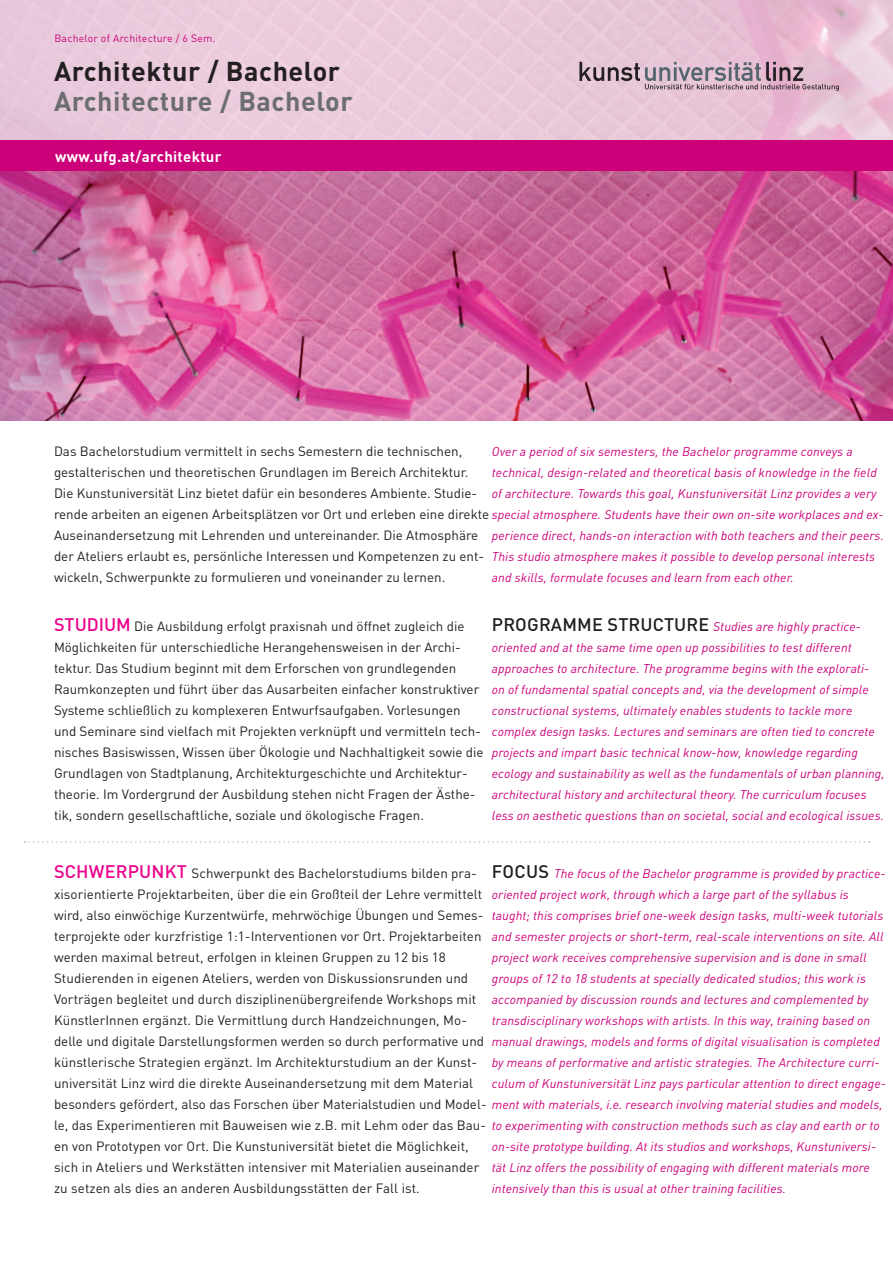
<style>
.page{position:relative;width:893px;height:1263px;background:#fff}
.page>*{position:absolute;margin:0;border:0;box-sizing:border-box;transform-origin:0 0}
.t1{font:700 27px "DIN";letter-spacing:.02em;color:#6c6d70}
.t2{font:700 27px "DIN";letter-spacing:.02em;color:#231f20}
.t3{font:500 18px "DIN";color:#231f20}
.t4{font:700 15px "DIN";letter-spacing:.02em;color:#fff}
.t5{font:13.35px/21px "DIN";color:#231f20}
.t6{font:italic 12.6px/21px "DIN";letter-spacing:.005em;color:#cc017a}
.t7{font:10.5px "DIN";letter-spacing:.02em;color:#cc017a}
.s1{font-style:italic;font-size:12.6px;color:#cc017a}
.s2{font-weight:500;font-size:18px;color:#ed028c}
.s3{font-weight:500;font-style:normal;font-size:18px;color:#231f20}
.s4{font-style:normal;font-size:13.35px;color:#231f20}
</style>
<div class="page">
<img style="left:0;top:171px;width:893px;height:250px">
<svg style="left:0;top:0;width:893px;height:140px;background:#e9c8da"></svg>
<svg style="left:579px;top:62px;width:260px;height:29px;background:#bca2b1"></svg>
<div style="left:0;top:140px;width:893px;height:31px;background:#cc017a"></div>
<svg style="left:25px;top:841px;width:845px;height:2px"></svg>
<p class="t7" style="left:54px;top:32px;width:163px">Bachelor of Architecture / 6 Sem.</p>
<h1 class="t2" style="left:54px;top:54px;width:288px">Architektur / Bachelor</h1>
<h1 class="t1" style="left:54px;top:84px;width:300px">Architecture / Bachelor</h1>
<p class="t4" style="left:55px;top:146px;width:168px">www.ufg.at/architektur</p>
<p class="t5" style="left:54px;top:440px;width:831px">Das Bachelorstudium vermittelt in sechs Semestern die technischen,<br>gestalterischen und theoretischen Grundlagen im Bereich Architektur.<br>Die Kunstuniversität Linz bietet dafür ein besonderes Ambiente. Studie-<br>rende arbeiten an eigenen Arbeitsplätzen vor Ort und erleben eine direkte <span class="s1">special atmosphere. Students have their own on-site workplaces and ex-</span>Auseinandersetzung mit Lehrenden und untereinander. Die Atmosphäre<br>der Ateliers erlaubt es, persönliche Interessen und Kompetenzen zu ent-<br>wickeln, Schwerpunkte zu formulieren und voneinander zu lernen.</p>
<p class="t6" style="left:492px;top:441px;width:387px">Over a period of six semesters, the Bachelor programme conveys a technical, design-related and theoretical basis of knowledge in the field of architecture. Towards this goal, Kunstuniversität Linz provides a very</p>
<p class="t6" style="left:492px;top:525px;width:394px">perience direct, hands-on interaction with both teachers and their peers.<br>This studio atmosphere makes it possible to develop personal interests and skills, formulate focuses and learn from each other.</p>
<p class="t5" style="left:54px;top:615px;width:431px"><span class="s2">STUDIUM</span> Die Ausbildung erfolgt praxisnah und öffnet zugleich die Möglichkeiten für unterschiedliche Herangehensweisen in der Archi&shy;tektur. Das Studium beginnt mit dem Erforschen von grundlegenden Raumkonzepten und führt über das Ausarbeiten einfacher konstruktiver Systeme schließlich zu komplexeren Entwurfsaufgaben. Vorlesungen und Seminare sind vielfach mit Projekten verknüpft und vermitteln tech&shy;nisches Basiswissen, Wissen über Ökologie und Nachhaltigkeit sowie die Grundlagen von Stadtplanung, Architekturgeschichte und Architektur&shy;theorie. Im Vordergrund der Ausbildung stehen nicht Fragen der Ästhe&shy;tik, sondern gesellschaftliche, soziale und ökologische Fragen.</p>
<p class="t6" style="left:492px;top:615px;width:394px"><span class="s3">PROGRAMME STRUCTURE</span> Studies are highly practice&shy;oriented and at the same time open up possibilities to test different approaches to architecture. The programme begins with the explorati&shy;on of fundamental spatial concepts and, via the development of simple constructional systems, ultimately enables students to tackle more complex design tasks. Lectures and seminars are often tied to concrete projects and impart basic technical know-how, knowledge regarding ecology and sustainability as well as the fundamentals of urban planning, architectural history and architectural theory. The curriculum focuses less on aesthetic questions than on societal, social and ecological issues.</p>
<p class="t5" style="left:54px;top:862px;width:432px"><span class="s2">SCHWERPUNKT</span> Schwerpunkt des Bachelorstudiums bilden pra&shy;xisorientierte Projektarbeiten, über die ein Großteil der Lehre vermittelt wird, also einwöchige Kurzentwürfe, mehrwöchige Übungen und Semes&shy;terprojekte oder kurzfristige 1:1-Interventionen vor Ort. Projektarbeiten werden maximal betreut, erfolgen in kleinen Gruppen zu 12 bis 18<br>Studierenden in eigenen Ateliers, werden von Diskussionsrunden und Vorträgen begleitet und durch disziplinenübergreifende Workshops mit KünstlerInnen ergänzt. Die Vermittlung durch Handzeichnungen, Mo&shy;delle und digitale Darstellungsformen werden so durch performative und künstlerische Strategien ergänzt. Im Architekturstudium an der Kunst&shy;universität Linz wird die direkte Auseinandersetzung mit dem Material</p>
<p class="t6" style="left:54px;top:1094px;width:830px"><span class="s4">besonders gefördert, also das Forschen über Materialstudien und Model-</span> ment with materials, i.e. research involving material studies and models, <span class="s4">le, das Experimentieren mit Bauweisen wie z.B. mit Lehm oder das Bau-</span> to experimenting with construction methods such as clay and earth or to</p>
<p class="t5" style="left:54px;top:1135px;width:427px">en von Prototypen vor Ort. Die Kunstuniversität bietet die Möglichkeit, sich in Ateliers und Werkstätten intensiver mit Materialien auseinander zu setzen als dies an anderen Ausbildungsstätten der Fall ist.</p>
<p class="t6" style="left:492px;top:863px;width:396px;text-indent:47px"><span class="s3">S</span> The focus of the Bachelor programme is provided by practice&shy;oriented project work, through which a large part of the syllabus is taught; this comprises brief one-week design tasks, multi-week tutorials and semester projects or short-term, real-scale interventions on site. All project work receives comprehensive supervision and is done in small groups of 12 to 18 students at specially dedicated studios; this work is accompanied by discussion rounds and lectures and complemented by transdisciplinary workshops with artists. In this way, training based on manual drawings, models and forms of digital visualisation is completed by means of performative and artistic strategies. The Architecture curri&shy;culum of Kunstuniversität Linz pays particular attention to direct engage-</p>
<h2 class="t3" style="left:492px;top:860px;width:23px">FOCU</h2>
<p class="t6" style="left:492px;top:1136px;width:386px">on-site prototype building. At its studios and workshops, Kunstuniversi&shy;tät Linz offers the possibility of engaging with different materials more intensively than this is usual at other training facilities.</p>
</div>
